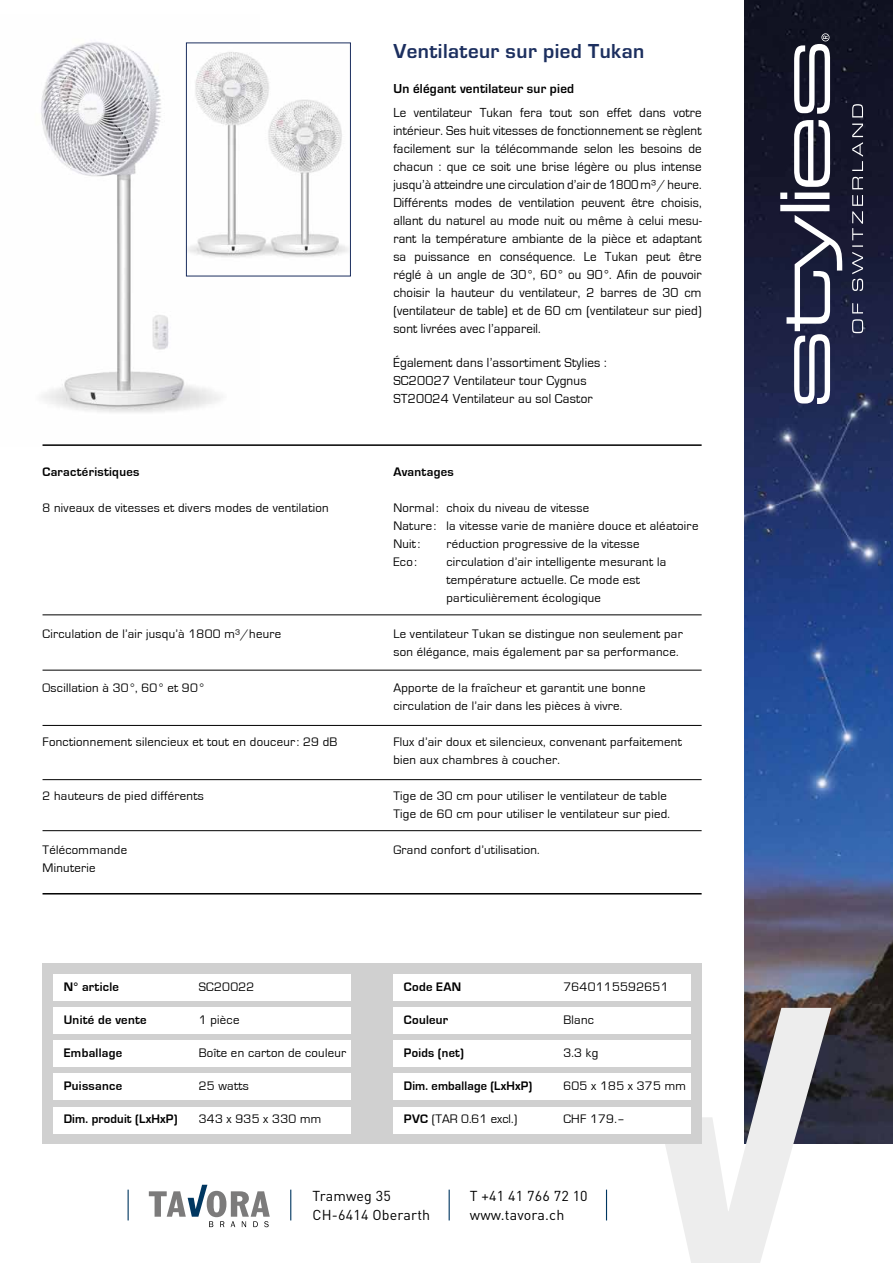
<style>
.page{position:relative;width:893px;height:1263px;background:#fff}
.page>*{position:absolute;margin:0;border:0;box-sizing:border-box;transform-origin:0 0}
.t1{font:700 21px "Eurostile OT";letter-spacing:.025em;color:#1c2f5f}
.t2{font:14.25px "DIN Pro";letter-spacing:.01em;color:#000}
.t3{font:13.5px/18px "Eurostile";letter-spacing:.015em;color:#000;text-align:justify;scale:.96 1}
.t4{font:13.5px/18px "Eurostile";letter-spacing:.015em;color:#000}
.t5{font:700 13.5px "Eurostile OT";letter-spacing:.015em;color:#000}
.t6{font:12.75px/18px "Eurostile";letter-spacing:.025em;color:#000}
.t7{font:700 12.75px "Eurostile";letter-spacing:.02em;color:#000}
.t8{font:12.75px "Eurostile";letter-spacing:.005em;color:#000}
.s1{font-weight:700}
</style>
<div class="page">
<img style="left:744px;top:0;width:149px;height:1144px">
<svg style="left:665px;top:1008px;width:166px;height:255px"></svg>
<hr style="left:128px;top:1189px;width:1px;height:31px;background:#003761">
<hr style="left:290px;top:1189px;width:1px;height:31px;background:#003761">
<hr style="left:449px;top:1189px;width:1px;height:31px;background:#003761">
<hr style="left:606px;top:1189px;width:1px;height:31px;background:#003761">
<svg style="left:149px;top:1185px;width:121px;height:42px"></svg>
<svg style="left:780px;top:205px;width:62px;height:199px"></svg>
<svg style="left:780px;top:193px;width:49px;height:6px"></svg>
<svg style="left:794px;top:120px;width:36px;height:67px"></svg>
<svg style="left:794px;top:33px;width:36px;height:81px"></svg>
<svg style="left:852px;top:104px;width:11px;height:229px;background:#46485c"></svg>
<img style="left:41px;top:42px;width:218px;height:404px">
<img style="left:188px;top:46px;width:160px;height:226px">
<div style="left:186px;top:43px;width:165px;height:233px;border:1px solid #1c2f5f"></div>
<hr style="left:43px;top:893px;width:659px;height:1px;background:#000">
<hr style="left:43px;top:614px;width:659px;height:1px;background:#000">
<hr style="left:43px;top:670px;width:659px;height:1px;background:#000">
<hr style="left:43px;top:779px;width:659px;height:1px;background:#000">
<hr style="left:43px;top:725px;width:659px;height:1px;background:#000">
<hr style="left:43px;top:444px;width:659px;height:2px;background:#000">
<hr style="left:43px;top:830px;width:659px;height:1px;background:#000">
<div style="left:43px;top:963px;width:659px;height:181px;background:#d0d0d0"></div>
<div style="left:53px;top:974px;width:638px;height:26px;background:#fff"></div>
<div style="left:53px;top:1007px;width:638px;height:26px;background:#fff"></div>
<div style="left:53px;top:1040px;width:638px;height:26px;background:#fff"></div>
<div style="left:53px;top:1073px;width:638px;height:26px;background:#fff"></div>
<div style="left:53px;top:1107px;width:638px;height:26px;background:#fff"></div>
<div style="left:352px;top:964px;width:41px;height:179px;background:#d0d0d0"></div>
<p class="t7" style="left:43px;top:465px;width:98px">Caractéristiques</p>
<p class="t6" style="left:43px;top:499px;width:288px">8 niveaux de vitesses et divers modes de ventilation</p>
<p class="t6" style="left:43px;top:625px;width:240px">Circulation de l’air jusqu’à 1800 m³/heure</p>
<p class="t6" style="left:43px;top:679px;width:163px">Oscillation à 30°, 60° et 90°</p>
<p class="t6" style="left:43px;top:733px;width:296px">Fonctionnement silencieux et tout en douceur: 29 dB</p>
<p class="t6" style="left:43px;top:787px;width:163px">2 hauteurs de pied différents</p>
<p class="t6" style="left:43px;top:841px;width:86px">Télécommande<br>Minuterie</p>
<p class="t7" style="left:64px;top:980px;width:57px">N° article</p>
<p class="t6" style="left:199px;top:978px;width:57px">SC20022</p>
<p class="t7" style="left:64px;top:1013px;width:84px">Unité de vente</p>
<p class="t6" style="left:199px;top:1011px;width:42px">1 pièce</p>
<p class="t7" style="left:64px;top:1046px;width:60px">Emballage</p>
<p class="t6" style="left:199px;top:1044px;width:149px">Boîte en carton de couleur</p>
<p class="t7" style="left:64px;top:1079px;width:60px">Puissance</p>
<p class="t6" style="left:199px;top:1077px;width:52px">25 watts</p>
<p class="t7" style="left:64px;top:1112px;width:115px">Dim. produit (LxHxP)</p>
<p class="t6" style="left:199px;top:1110px;width:124px">343 x 935 x 330 mm</p>
<h1 class="t1" style="left:393px;top:40px;width:253px">Ventilateur sur pied Tukan</h1>
<p class="t5" style="left:393px;top:81px;width:182px">Un élégant ventilateur sur pied</p>
<p class="t3" style="left:393px;top:104px;width:323px">Le ventilateur Tukan fera tout son effet dans votre intérieur. Ses huit vitesses de fonctionnement se règlent facilement sur la télécommande selon les besoins de chacun : que ce soit une brise légère ou plus intense jusqu’à atteindre une circulation d’air de 1800m³/heure.<br>Différents modes de ventilation peuvent être choisis, allant du naturel au mode nuit ou même à celui mesu&shy;rant la température ambiante de la pièce et adaptant sa puissance en conséquence. Le Tukan peut être réglé à un angle de 30°, 60° ou 90°. Afin de pouvoir choisir la hauteur du ventilateur, 2 barres de 30 cm (ventilateur de table) et de 60 cm (ventilateur sur pied) sont livrées avec l’appareil.</p>
<p class="t4" style="left:393px;top:354px;width:215px">Également dans l’assortiment Stylies :<br>SC20027 Ventilateur tour Cygnus<br>ST20024 Ventilateur au sol Castor</p>
<p class="t7" style="left:393px;top:465px;width:62px">Avantages</p>
<p class="t6" style="left:393px;top:499px;width:307px">Normal: choix du niveau de vitesse<br>Nature: la vitesse varie de manière douce et aléatoire<br>Nuit:</p>
<p class="t6" style="left:446px;top:535px;width:195px">réduction progressive de la vitesse</p>
<p class="t6" style="left:393px;top:553px;width:25px">Eco:</p>
<p class="t6" style="left:446px;top:553px;width:221px">circulation d’air intelligente mesurant la température actuelle. Ce mode est particulièrement écologique</p>
<p class="t6" style="left:393px;top:625px;width:291px">Le ventilateur Tukan se distingue non seulement par son élégance, mais également par sa performance.</p>
<p class="t6" style="left:393px;top:679px;width:254px">Apporte de la fraîcheur et garantit une bonne circulation de l’air dans les pièces à vivre.</p>
<p class="t6" style="left:393px;top:733px;width:290px">Flux d’air doux et silencieux, convenant parfaitement bien aux chambres à coucher.</p>
<p class="t6" style="left:393px;top:787px;width:278px">Tige de 30 cm pour utiliser le ventilateur de table<br>Tige de 60 cm pour utiliser le ventilateur sur pied.</p>
<p class="t6" style="left:393px;top:841px;width:148px">Grand confort d’utilisation.</p>
<p class="t7" style="left:404px;top:980px;width:59px">Code EAN</p>
<p class="t6" style="left:563px;top:978px;width:107px">7640115592651</p>
<p class="t7" style="left:404px;top:1013px;width:46px">Couleur</p>
<p class="t6" style="left:563px;top:1011px;width:32px">Blanc</p>
<p class="t7" style="left:404px;top:1046px;width:62px">Poids (net)</p>
<p class="t6" style="left:563px;top:1044px;width:36px">3.3 kg</p>
<p class="t7" style="left:404px;top:1079px;width:130px">Dim. emballage (LxHxP)</p>
<p class="t6" style="left:563px;top:1077px;width:124px">605 x 185 x 375 mm</p>
<p class="t8" style="left:404px;top:1112px;width:115px"><span class="s1">PVC</span> (TAR 0.61 excl.)</p>
<p class="t6" style="left:563px;top:1110px;width:63px">CHF 179.–</p>
<p class="t2" style="left:313px;top:1184px;width:80px">Tramweg 35</p>
<p class="t2" style="left:470px;top:1184px;width:119px">T +41 41 766 72 10</p>
<p class="t2" style="left:313px;top:1204px;width:119px">CH-6414 Oberarth</p>
<p class="t2" style="left:470px;top:1204px;width:96px">www.tavora.ch</p>
</div>
